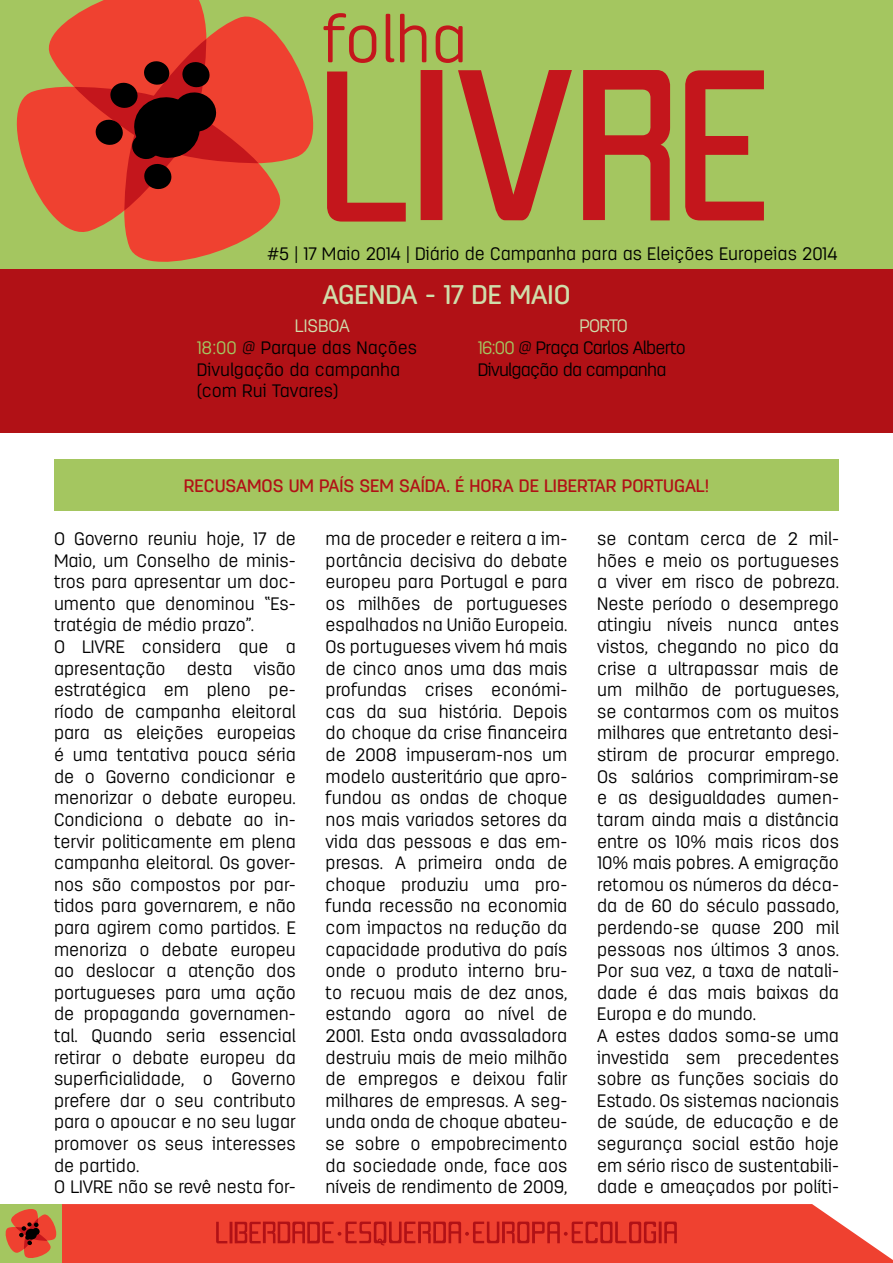
<style>
.page{position:relative;width:893px;height:1263px;background:#fff}
.page>*{position:absolute;margin:0;border:0;box-sizing:border-box;transform-origin:0 0}
.t1{font:300 64.65px "Antartida Rounded";color:#c4161c}
.t2{font:500 27px "Antartida Rounded";color:#cfdeab}
.t3{font:300 18px/21.6px "Antartida Rounded";color:#000}
.t4{font:300 18px/21.6px "Antartida Rounded";letter-spacing:-.04em;color:#000}
.t5{font:500 18px "Antartida Rounded";color:#b11116}
.s1{color:#cfdeab}
.s2{color:#a4c660}
</style>
<div class="page">
<div style="left:0;top:0;width:893px;height:269px;background:#a4c660"></div>
<div style="left:0;top:269px;width:893px;height:164px;background:#b11116"></div>
<div style="left:54px;top:460px;width:785px;height:51px;background:#a4c660"></div>
<svg style="left:62px;top:1204px;width:831px;height:59px;background:#ef4c3c"></svg>
<div style="left:0;top:1204px;width:62px;height:59px;background:#a4c660"></div>
<svg style="left:5px;top:1209px;width:52px;height:49px"></svg>
<svg style="left:216px;top:1222px;width:11px;height:21px"></svg>
<hr style="left:230px;top:1222px;width:2px;height:21px;background:#b11116">
<hr style="left:659px;top:1221px;width:3px;height:22px;background:#b11116">
<svg style="left:664px;top:1221px;width:13px;height:22px"></svg>
<svg style="left:235px;top:1221px;width:421px;height:24px;background:#d82f26"></svg>
<svg style="left:16px;top:0;width:390px;height:262px"></svg>
<svg style="left:685px;top:70px;width:79px;height:150px"></svg>
<div style="left:421px;top:70px;width:21px;height:150px;background:#c4161c"></div>
<svg style="left:458px;top:70px;width:114px;height:150px"></svg>
<svg style="left:583px;top:70px;width:87px;height:150px"></svg>
<h1 class="t1" style="left:323px;top:4px;width:146px">folha</h1>
<p class="t3" style="left:267px;top:243px;width:572px">#5 | 17 Maio 2014 | Diário de Campanha para as Eleições Europeias 2014</p>
<h2 class="t2" style="left:322px;top:280px;width:250px">AGENDA - 17 DE MAIO</h2>
<p class="t3" style="left:197px;top:316px;width:222px;text-indent:98px"><span class="s1">LISBOA<br></span><span class="s2">18:00</span> @ Parque das Nações<br>Divulgação da campanha (com Rui Tavares)</p>
<p class="t4" style="left:478px;top:316px;width:210px;text-indent:102px"><span class="s1">PORTO<br></span><span class="s2">16:00</span> @ Praça Carlos Alberto<br>Divulgação da campanha</p>
<p class="t5" style="left:184px;top:476px;width:527px">RECUSAMOS UM PAÍS SEM SAÍDA. É HORA DE LIBERTAR PORTUGAL!</p>
<p class="t3" style="left:54px;top:528px;width:243px">O Governo reuniu hoje, 17 de<br>Maio, um Conselho de minis&shy;tros para apresentar um doc&shy;umento que denominou “Es&shy;tratégia de médio prazo”.<br>O LIVRE considera que a apresentação desta visão estratégica em pleno pe&shy;ríodo de campanha eleitoral para as eleições europeias é uma tentativa pouca séria de o Governo condicionar e menorizar o debate europeu.<br>Condiciona o debate ao in&shy;tervir politicamente em plena campanha eleitoral. Os gover&shy;nos são compostos por par&shy;tidos para governarem, e não para agirem como partidos. E menoriza o debate europeu ao deslocar a atenção dos portugueses para uma ação de propaganda governamen&shy;tal. Quando seria essencial retirar o debate europeu da superficialidade, o Governo prefere dar o seu contributo para o apoucar e no seu lugar promover os seus interesses de partido.<br>O LIVRE não se revê nesta for-</p>
<p class="t3" style="left:326px;top:528px;width:243px;text-align:justify">ma de proceder e reitera a im&shy;portância decisiva do debate europeu para Portugal e para os milhões de portugueses espalhados na União Europeia.<br>Os portugueses vivem há mais de cinco anos uma das mais profundas crises económi&shy;cas da sua história. Depois do choque da crise financeira de 2008 impuseram-nos um modelo austeritário que apro&shy;fundou as ondas de choque nos mais variados setores da vida das pessoas e das em&shy;presas. A primeira onda de choque produziu uma pro&shy;funda recessão na economia com impactos na redução da capacidade produtiva do país onde o produto interno bru&shy;to recuou mais de dez anos, estando agora ao nível de 2001. Esta onda avassaladora destruiu mais de meio milhão de empregos e deixou falir milhares de empresas. A seg&shy;unda onda de choque abateu&shy;se sobre o empobrecimento da sociedade onde, face aos níveis de rendimento de 2009,</p>
<p class="t3" style="left:597px;top:528px;width:243px">se contam cerca de 2 mil&shy;hões e meio os portugueses a viver em risco de pobreza.<br>Neste período o desemprego atingiu níveis nunca antes vistos, chegando no pico da crise a ultrapassar mais de um milhão de portugueses, se contarmos com os muitos milhares que entretanto desi&shy;stiram de procurar emprego.<br>Os salários comprimiram-se e as desigualdades aumen&shy;taram ainda mais a distância entre os 10% mais ricos dos<br>10% mais pobres. A emigração retomou os números da déca&shy;da de 60 do século passado, perdendo-se quase 200 mil pessoas nos últimos 3 anos.<br>Por sua vez, a taxa de natali&shy;dade é das mais baixas da<br>Europa e do mundo.<br>A estes dados soma-se uma investida sem precedentes sobre as funções sociais do<br>Estado. Os sistemas nacionais de saúde, de educação e de segurança social estão hoje em sério risco de sustentabili&shy;dade e ameaçados por políti-</p>
</div>
